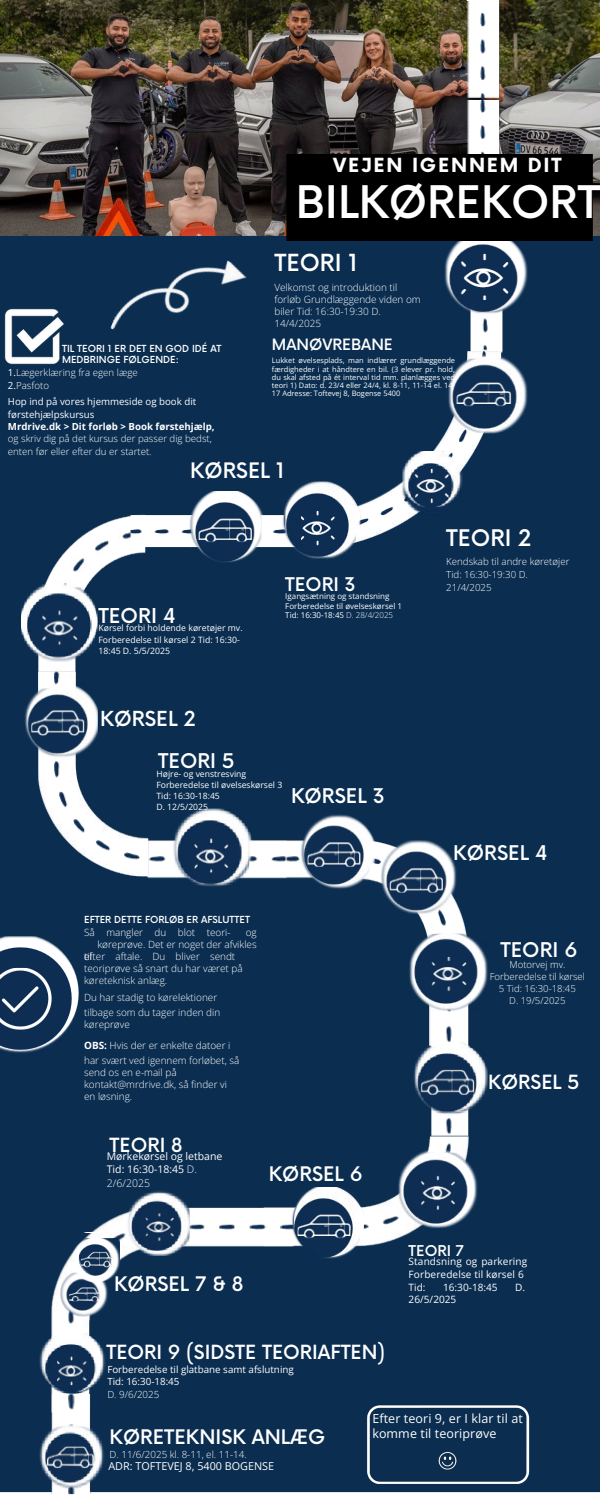
<style>
.page{position:relative;width:600px;height:1500px;background:#fff}
.page>*{position:absolute;margin:0;border:0;box-sizing:border-box;transform-origin:0 0}
.t1{font:500 43.8px "Now";color:#fff}
.t2{font:500 23px "Now";color:#fff}
.t3{font:500 22.3px "Now";color:#fff}
.t4{font:500 20.8px "Now";color:#fff}
.t5{font:500 20.2px "Now";color:#fff}
.t6{font:500 20px "Now";color:#fff}
.t7{font:500 19.8px "Now";color:#fff}
.t8{font:500 19.7px "Now";color:#fff}
.t9{font:500 19.6px "Now";color:#fff}
.t10{font:500 19.1px "Now";color:#fff}
.t11{font:700 19px "Now";letter-spacing:.095em;color:#fff}
.t12{font:500 18.4px "Now";color:#fff}
.t13{font:500 15.2px "Now";color:#fff}
.t14{font:500 14.6px "Now";color:#fff}
.t15{font:12.5px/15px "Open Sans";letter-spacing:.005em;color:#fff}
.t16{font:10.8px "Open Sans";color:#fff}
.t17{font:10.5px/13.5px "Open Sans";color:#fff}
.t18{font:10.1px/12.8px "Open Sans";letter-spacing:.01em;color:#fff}
.t19{font:300 10px/12px "Open Sans";color:#fff}
.t20{font:9.8px/12.8px "Open Sans";color:#fff}
.t21{font:300 9.8px "Open Sans";color:#fff}
.t22{font:300 9.7px/12.8px "Open Sans";color:#fff}
.t23{font:9.7px/13.5px "Open Sans";color:#fff}
.t24{font:700 9.7px "Open Sans";color:#fff}
.t25{font:300 9.6px/12px "Open Sans";color:#fff;text-align:center}
.t26{font:500 9.5px/11.2px "Now";color:#fff}
.t27{font:8.7px/11.2px "Open Sans";color:#fff}
.t28{font:8.6px/11.2px "Open Sans";color:#fff}
.t29{font:8px/9.8px "Open Sans";color:#fff}
.t30{font:7.4px/8.2px "Open Sans";color:#fff;text-align:justify}
.s1{font-weight:400}
.s2{font-weight:300}
.s3{font-weight:700}
</style>
<div class="page">
<div style="left:0;top:236px;width:600px;height:1258px;background:#0a2d50"></div>
<img style="left:469px;top:314px;width:34px;height:38px">
<img style="left:482px;top:314px;width:6px;height:37px">
<div style="left:361px;top:351px;width:141px;height:197px;background:#0a2d50"></div>
<img style="left:304px;top:351px;width:183px;height:184px">
<img style="left:444px;top:241px;width:85px;height:73px">
<img style="left:460px;top:253px;width:49px;height:49px">
<img style="left:265px;top:515px;width:17px;height:34px">
<img style="left:265px;top:529px;width:17px;height:6px">
<img style="left:287px;top:840px;width:13px;height:38px">
<img style="left:287px;top:856px;width:13px;height:6px">
<img style="left:150px;top:840px;width:137px;height:38px">
<img style="left:150px;top:856px;width:137px;height:6px">
<img style="left:357px;top:839px;width:111px;height:206px">
<img style="left:364px;top:857px;width:87px;height:188px">
<img style="left:38px;top:514px;width:109px;height:157px">
<img style="left:54px;top:532px;width:85px;height:139px">
<img style="left:38px;top:671px;width:112px;height:207px">
<img style="left:53px;top:671px;width:88px;height:189px">
<img style="left:262px;top:1135px;width:206px;height:112px">
<img style="left:262px;top:1143px;width:188px;height:87px">
<img style="left:52px;top:1207px;width:112px;height:206px">
<img style="left:68px;top:1225px;width:87px;height:188px">
<img style="left:0;top:1054px;width:79px;height:3px">
<img style="left:0;top:936px;width:79px;height:118px">
<img style="left:0;top:967px;width:52px;height:63px">
<img style="left:52px;top:1396px;width:39px;height:98px">
<img style="left:68px;top:1396px;width:6px;height:99px">
<img style="left:402px;top:451px;width:61px;height:65px">
<img style="left:414px;top:468px;width:36px;height:36px">
<img style="left:430px;top:1010px;width:39px;height:126px">
<img style="left:445px;top:1010px;width:7px;height:125px">
<img style="left:193px;top:1207px;width:98px;height:40px">
<img style="left:130px;top:515px;width:59px;height:34px">
<img style="left:130px;top:529px;width:59px;height:6px">
<img style="left:282px;top:481px;width:79px;height:79px">
<img style="left:301px;top:510px;width:34px;height:36px">
<img style="left:21px;top:581px;width:78px;height:81px">
<img style="left:43px;top:610px;width:36px;height:35px">
<img style="left:172px;top:808px;width:82px;height:81px">
<img style="left:193px;top:838px;width:36px;height:35px">
<img style="left:408px;top:930px;width:81px;height:80px">
<img style="left:431px;top:956px;width:35px;height:36px">
<img style="left:397px;top:1148px;width:82px;height:81px">
<img style="left:420px;top:1175px;width:36px;height:36px">
<img style="left:126px;top:1190px;width:67px;height:67px">
<img style="left:145px;top:1212px;width:29px;height:30px">
<img style="left:0;top:0;width:600px;height:236px">
<img style="left:0;top:305px;width:68px;height:64px">
<img style="left:23px;top:683px;width:74px;height:75px">
<img style="left:30px;top:709px;width:55px;height:26px">
<img style="left:39px;top:1423px;width:66px;height:66px">
<img style="left:47px;top:1447px;width:47px;height:22px">
<img style="left:39px;top:1333px;width:67px;height:63px">
<img style="left:58px;top:1356px;width:29px;height:29px">
<img style="left:61px;top:1269px;width:47px;height:47px">
<img style="left:68px;top:1287px;width:33px;height:15px">
<img style="left:73px;top:1232px;width:48px;height:51px">
<img style="left:80px;top:1251px;width:34px;height:18px">
<img style="left:189px;top:491px;width:76px;height:71px">
<img style="left:198px;top:518px;width:55px;height:25px">
<img style="left:291px;top:1187px;width:73px;height:71px">
<img style="left:296px;top:1214px;width:55px;height:25px">
<img style="left:300px;top:814px;width:74px;height:76px">
<img style="left:306px;top:841px;width:55px;height:26px">
<img style="left:380px;top:840px;width:77px;height:75px">
<img style="left:389px;top:867px;width:55px;height:26px">
<img style="left:412px;top:1042px;width:76px;height:74px">
<img style="left:420px;top:1069px;width:55px;height:26px">
<img style="left:447px;top:353px;width:80px;height:80px">
<img style="left:455px;top:382px;width:56px;height:25px">
<img style="left:466px;top:0;width:34px;height:154px">
<img style="left:110px;top:230px;width:140px;height:137px">
<div style="left:287px;top:154px;width:305px;height:87px;background:#000"></div>
<img style="left:363px;top:1400px;width:171px;height:89px">
<h3 class="t11" style="left:333px;top:151px;width:230px">VEJEN IGENNEM DIT</h3>
<h1 class="t1" style="left:296px;top:168px;width:307px">BILKØREKORT</h1>
<p class="t26" style="left:62px;top:343px;width:161px">TIL TEORI 1 ER DET EN GOD IDÉ AT<br>MEDBRINGE FØLGENDE:</p>
<p class="t22" style="left:8px;top:366px;width:131px"><span class="s1">1.</span>Lægerklæring fra egen læge<br><span class="s1">2.</span>Pasfoto</p>
<p class="t23" style="left:8px;top:394px;width:190px">Hop ind på vores hjemmeside og book dit førstehjælpskursus</p>
<p class="t24" style="left:8px;top:419px;width:208px">Mrdrive.dk &gt; Dit forløb &gt; Book førstehjælp,</p>
<p class="t22" style="left:8px;top:432px;width:205px">og skriv dig på det kursus der passer dig bedst, enten før eller efter du er startet.</p>
<h2 class="t2" style="left:274px;top:245px;width:85px">TEORI 1</h2>
<p class="t19" style="left:274px;top:281px;width:148px">Velkomst og introduktion til forløb Grundlæggende viden om biler Tid: 16:30-19:30 D.<br>14/4/2025</p>
<h3 class="t13" style="left:272px;top:333px;width:122px">MANØVREBANE</h3>
<p class="t30" style="left:272px;top:356px;width:185px">Lukket øvelsesplads, man indlærer grundlæggende færdigheder i at håndtere en bil. (3 elever pr. hold, du skal afsted på ét interval tid mm. planlægges ved teori 1) Dato: d. 23/4 eller 24/4, kl. 8-11, 11-14 el. 14- 17 Adresse: Toftevej 8, Bogense 5400</p>
<h3 class="t4" style="left:190px;top:455px;width:96px">KØRSEL 1</h3>
<h3 class="t6" style="left:98px;top:600px;width:79px">TEORI 4</h3>
<p class="t27" style="left:98px;top:622px;width:146px">Kørsel forbi holdende køretøjer mv.<br>Forberedelse til kørsel 2 Tid: 16:30-<br>18:45 D. 5/5/2025</p>
<h3 class="t5" style="left:100px;top:703px;width:97px">KØRSEL 2</h3>
<h3 class="t7" style="left:158px;top:745px;width:78px">TEORI 5</h3>
<h3 class="t12" style="left:285px;top:570px;width:72px">TEORI 3</h3>
<p class="t29" style="left:285px;top:591px;width:118px">Igangsætning og standsning<br>Forberedelse til øvelseskørsel 1<br>Tid: 16:30-18:45 <span class="s2">D. 28/4/2025</span></p>
<p class="t28" style="left:156px;top:768px;width:127px">Højre- og venstresving<br>Forberedelse til øvelseskørsel 3<br>Tid: 16:30-18:45<br>D. 12/5/2025</p>
<h3 class="t8" style="left:291px;top:781px;width:95px">KØRSEL 3</h3>
<p class="t26" style="left:84px;top:913px;width:167px">EFTER DETTE FORLØB ER AFSLUTTET</p>
<p class="t19" style="left:84px;top:926px;width:148px">Så mangler du blot teori-</p>
<p class="t19" style="left:246px;top:926px;width:13px">og</p>
<p class="t19" style="left:97px;top:938px;width:161px">køreprøve. Det er noget der afvikles</p>
<p class="t19" style="left:84px;top:950px;width:153px">efter aftale. Du bliver sendt</p>
<p class="t19" style="left:84px;top:950px;width:160px">til<br>teoriprøve så snart du har været på køreteknisk anlæg.</p>
<p class="t19" style="left:84px;top:990px;width:138px;line-height:15px">Du har stadig to kørelektioner tilbage som du tager inden din</p>
<p class="t19" style="left:84px;top:1014px;width:148px;line-height:21px">køreprøve<br><span class="s3">OBS:</span> Hvis der er enkelte datoer i</p>
<p class="t19" style="left:84px;top:1055px;width:157px;line-height:11.2px">har svært ved igennem forløbet, så send os en e-mail på</p>
<p class="t19" style="left:84px;top:1079px;width:144px;line-height:11.2px">kontakt@mrdrive.dk, så finder vi en løsning.</p>
<h3 class="t10" style="left:110px;top:1131px;width:74px">TEORI 8</h3>
<p class="t17" style="left:107px;top:1149px;width:117px">Mørkekørsel og letbane<br>Tid: 16:30-18:45 <span class="s2">D.<br>2/6/2025</span></p>
<h3 class="t9" style="left:269px;top:1159px;width:95px">KØRSEL 6</h3>
<h3 class="t3" style="left:446px;top:521px;width:87px">TEORI 2</h3>
<p class="t22" style="left:446px;top:555px;width:125px">Kendskab til andre køretøjer<br>Tid: 16:30-19:30 D.<br>21/4/2025</p>
<h3 class="t8" style="left:453px;top:838px;width:96px">KØRSEL 4</h3>
<h3 class="t7" style="left:500px;top:935px;width:79px">TEORI 6</h3>
<p class="t25" style="left:490px;top:958px;width:97px">Motorvej mv.<br>Forberedelse til kørsel<br>5 Tid: 16:30-18:45<br>D. 19/5/2025</p>
<h3 class="t10" style="left:488px;top:1067px;width:93px">KØRSEL 5</h3>
<h3 class="t9" style="left:114px;top:1269px;width:131px">KØRSEL 7 &amp; 8</h3>
<h3 class="t10" style="left:106px;top:1337px;width:280px">TEORI 9 (SIDSTE TEORIAFTEN)</h3>
<p class="t20" style="left:107px;top:1362px;width:188px">Forberedelse til glatbane samt afslutning<br>Tid: 16:30-18:45</p>
<p class="t21" style="left:107px;top:1388px;width:54px">D. 9/6/2025</p>
<h3 class="t14" style="left:409px;top:1239px;width:57px">TEORI 7</h3>
<p class="t18" style="left:409px;top:1255px;width:120px">Standsning og parkering<br>Forberedelse til kørsel 6<br>Tid:</p>
<p class="t18" style="left:443px;top:1280px;width:56px">16:30-18:45</p>
<p class="t18" style="left:515px;top:1280px;width:11px">D.</p>
<p class="t18" style="left:409px;top:1293px;width:49px">26/5/2025</p>
<h3 class="t9" style="left:110px;top:1421px;width:217px">KØRETEKNISK ANLÆG</h3>
<p class="t21" style="left:110px;top:1447px;width:139px">D. 11/6/2025 kl. 8-11, el. 11-14.</p>
<p class="t16" style="left:108px;top:1458px;width:167px">ADR: TOFTEVEJ 8, 5400 BOGENSE</p>
<p class="t15" style="left:372px;top:1411px;width:152px">Efter teori 9, er I klar til at komme til teoriprøve</p>
</div>
